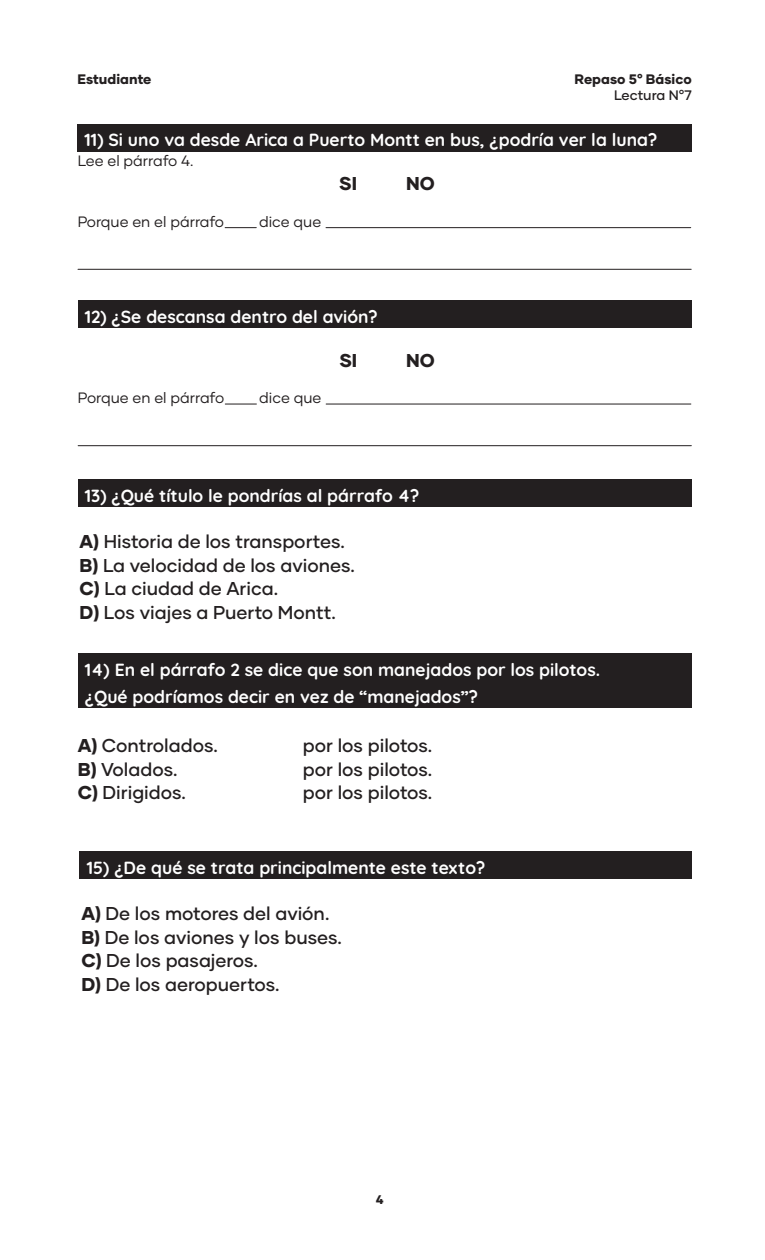
<style>
.page{position:relative;width:765px;height:1260px;background:#fff}
.page>*{position:absolute;margin:0;border:0;box-sizing:border-box;transform-origin:0 0}
.txt{font:500 18.62px "Gilmer";color:#231f20}
.txt-2{font:800 18.62px "Gilmer";color:#231f20}
.t1{font:700 17.5px "Quicksand";color:#fff}
.t2{font:15px "Gilmer";color:#231f20}
.t3{font:800 13.75px "Gilmer";color:#231f20}
.t4{font:500 13.75px "Gilmer";color:#231f20}
.t5{font:800 12.5px "Gilmer";color:#231f20}
.s1{font-weight:800}
</style>
<div class="page">
<div style="left:78px;top:124px;width:614px;height:27px;background:#231f20"></div>
<div style="left:78px;top:300px;width:614px;height:28px;background:#231f20"></div>
<hr style="left:78px;top:269px;width:613px;height:1px;background:#231f20">
<hr style="left:225px;top:227px;width:31px;height:1px;background:#231f20">
<hr style="left:326px;top:227px;width:365px;height:1px;background:#231f20">
<hr style="left:78px;top:445px;width:613px;height:1px;background:#231f20">
<hr style="left:225px;top:404px;width:31px;height:1px;background:#231f20">
<hr style="left:326px;top:404px;width:365px;height:1px;background:#231f20">
<div style="left:78px;top:479px;width:614px;height:28px;background:#231f20"></div>
<div style="left:80px;top:851px;width:612px;height:27px;background:#231f20"></div>
<div style="left:78px;top:653px;width:614px;height:28px;background:#231f20"></div>
<div style="left:78px;top:681px;width:614px;height:27px;background:#231f20"></div>
<p class="t3" style="left:78px;top:70px;width:75px">Estudiante</p>
<p class="t3" style="left:575px;top:70px;width:119px">Repaso 5° Básico</p>
<p class="t4" style="left:614px;top:87px;width:79px">Lectura N°7</p>
<p class="t1" style="left:85px;top:126px;width:574px">11) Si uno va desde Arica a Puerto Montt en bus, ¿podría ver la luna?</p>
<p class="t2" style="left:78px;top:151px;width:117px">Lee el párrafo 4.</p>
<p class="t2" style="left:78px;top:212px;width:148px">Porque en el párrafo</p>
<p class="t2" style="left:259px;top:212px;width:64px">dice que</p>
<p class="txt-2" style="left:339px;top:172px;width:19px">SI</p>
<p class="txt-2" style="left:406px;top:172px;width:30px">NO</p>
<p class="t1" style="left:85px;top:302px;width:295px">12) ¿Se descansa dentro del avión?</p>
<p class="t2" style="left:78px;top:389px;width:148px">Porque en el párrafo</p>
<p class="t2" style="left:259px;top:389px;width:64px">dice que</p>
<p class="txt-2" style="left:339px;top:348px;width:19px">SI</p>
<p class="txt-2" style="left:406px;top:348px;width:30px">NO</p>
<p class="t1" style="left:85px;top:481px;width:336px">13) ¿Qué título le pondrías al párrafo 4?</p>
<p class="txt" style="left:80px;top:530px;width:267px"><span class="s1">A)</span> Historia de los transportes.</p>
<p class="txt" style="left:80px;top:554px;width:277px"><span class="s1">B)</span> La velocidad de los aviones.</p>
<p class="txt" style="left:80px;top:577px;width:200px"><span class="s1">C)</span> La ciudad de Arica.</p>
<p class="txt" style="left:80px;top:601px;width:258px"><span class="s1">D)</span> Los viajes a Puerto Montt.</p>
<p class="t1" style="left:85px;top:655px;width:517px">14) En el párrafo 2 se dice que son manejados por los pilotos.</p>
<p class="t1" style="left:85px;top:682px;width:395px">¿Qué podríamos decir en vez de “manejados”?</p>
<p class="txt" style="left:78px;top:734px;width:142px"><span class="s1">A)</span> Controlados.</p>
<p class="txt" style="left:303px;top:734px;width:131px">por los pilotos.</p>
<p class="txt" style="left:78px;top:758px;width:101px"><span class="s1">B)</span> Volados.</p>
<p class="txt" style="left:303px;top:758px;width:131px">por los pilotos.</p>
<p class="txt" style="left:78px;top:781px;width:110px"><span class="s1">C)</span> Dirigidos.</p>
<p class="txt" style="left:303px;top:781px;width:131px">por los pilotos.</p>
<p class="t1" style="left:87px;top:853px;width:400px">15) ¿De qué se trata principalmente este texto?</p>
<p class="txt" style="left:81px;top:902px;width:250px"><span class="s1">A)</span> De los motores del avión.</p>
<p class="txt" style="left:81px;top:925px;width:262px"><span class="s1">B)</span> De los aviones y los buses.</p>
<p class="txt" style="left:81px;top:949px;width:178px"><span class="s1">C)</span> De los pasajeros.</p>
<p class="txt" style="left:81px;top:973px;width:200px"><span class="s1">D)</span> De los aeropuertos.</p>
<p class="t5" style="left:376px;top:1192px;width:9px">4</p>
</div>
